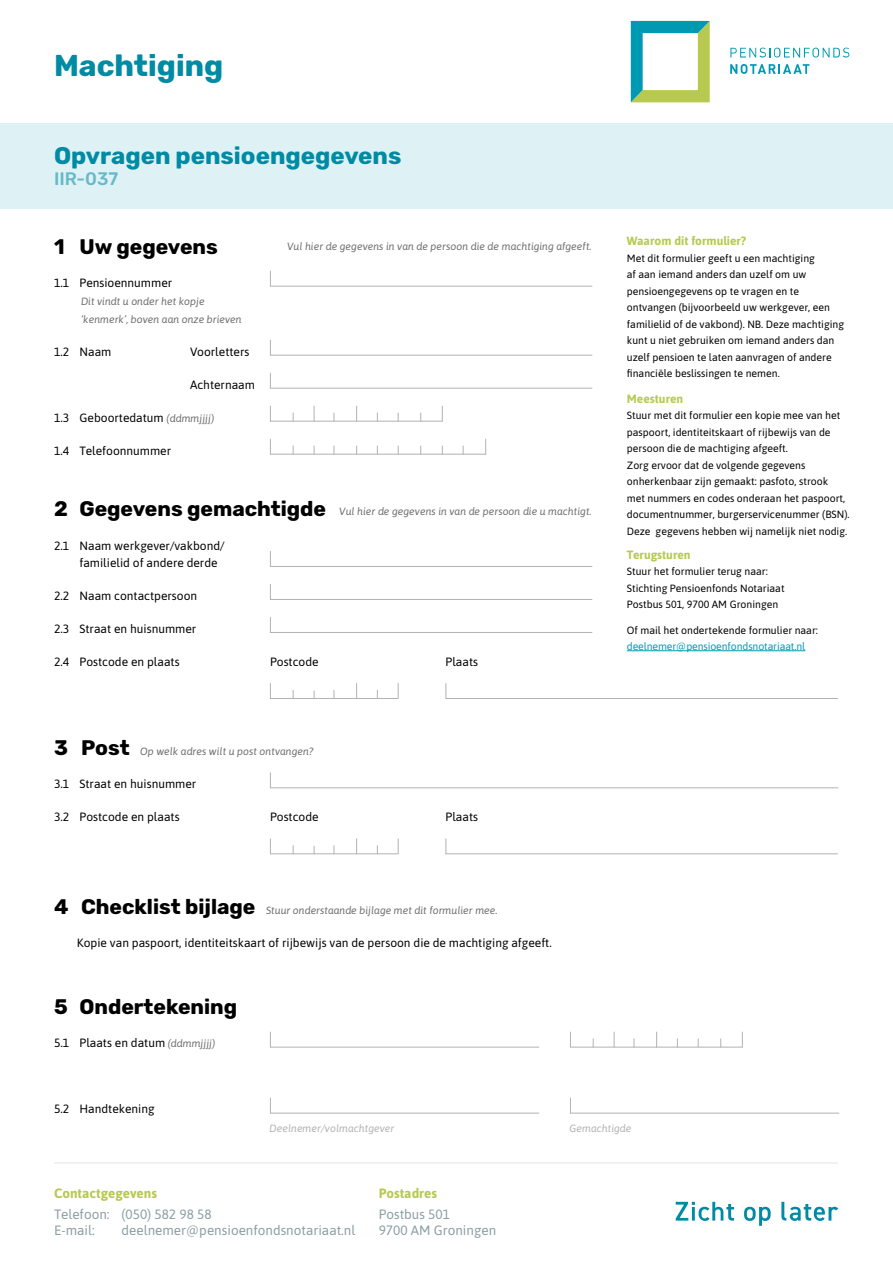
<style>
.page{position:relative;width:893px;height:1263px;background:#fff}
.page>*{position:absolute;margin:0;border:0;box-sizing:border-box;transform-origin:0 0}
.t1{font:700 30px "Rubik";color:#008ba4}
.t2{font:700 24px "Rubik";color:#008ba4}
.t3{font:700 21px "Rubik";color:#000}
.t4{font:500 18px "Rubik";color:#66b9c8}
.t5{font:13.5px/16.2px "Asap";color:#8c9ea3}
.t6{font:700 13.5px "Asap";color:#b7c951}
.t7{font:12px/16.5px "Asap";color:#000}
.t8{font:700 12px "Asap";color:#b7c951}
.t9{font:10.5px/16.5px "Asap";color:#000}
.t10{font:italic 10.5px/18px "Asap";color:#706f6f}
.t11{font:10.5px "Asap";letter-spacing:-.01em;color:#0099b4}
.t12{font:italic 10.5px "Asap";color:#b3b2b2}
.s1{font-style:italic;font-size:10.5px;color:#706f6f}
.s2{font-family:"Rubik";font-weight:700;font-style:normal;font-size:21px;color:#000}
</style>
<div class="page">
<hr style="left:54px;top:1162px;width:784px;height:2px;background:#f2f2f2">
<div style="left:0;top:123px;width:893px;height:86px;background:#def2f5"></div>
<svg style="left:730px;top:48px;width:119px;height:10px"></svg>
<svg style="left:730px;top:64px;width:79px;height:10px"></svg>
<svg style="left:631px;top:21px;width:79px;height:81px"></svg>
<svg style="left:676px;top:1202px;width:58px;height:19px"></svg>
<svg style="left:744px;top:1207px;width:27px;height:19px"></svg>
<svg style="left:781px;top:1202px;width:57px;height:19px"></svg>
<hr style="left:627px;top:650px;width:178px;height:1px;background:#0099b4">
<hr style="left:270px;top:566px;width:322px;height:1px;background:#b3b2b2">
<svg style="left:270px;top:551px;width:1px;height:15px"></svg>
<hr style="left:270px;top:599px;width:322px;height:1px;background:#b3b2b2">
<svg style="left:270px;top:584px;width:1px;height:15px"></svg>
<hr style="left:270px;top:632px;width:322px;height:1px;background:#b3b2b2">
<svg style="left:270px;top:617px;width:1px;height:15px"></svg>
<hr style="left:270px;top:698px;width:128px;height:1px;background:#b3b2b2">
<svg style="left:270px;top:683px;width:1px;height:15px"></svg>
<svg style="left:356px;top:683px;width:1px;height:15px"></svg>
<svg style="left:398px;top:683px;width:1px;height:16px"></svg>
<hr style="left:446px;top:698px;width:392px;height:1px;background:#b3b2b2">
<svg style="left:446px;top:683px;width:1px;height:15px"></svg>
<hr style="left:270px;top:787px;width:568px;height:1px;background:#b3b2b2">
<svg style="left:270px;top:772px;width:1px;height:15px"></svg>
<hr style="left:270px;top:853px;width:128px;height:1px;background:#b3b2b2">
<svg style="left:270px;top:838px;width:1px;height:15px"></svg>
<svg style="left:356px;top:838px;width:1px;height:15px"></svg>
<svg style="left:398px;top:838px;width:1px;height:16px"></svg>
<hr style="left:446px;top:853px;width:392px;height:1px;background:#b3b2b2">
<svg style="left:446px;top:838px;width:1px;height:16px"></svg>
<hr style="left:270px;top:1047px;width:269px;height:1px;background:#b3b2b2">
<svg style="left:270px;top:1032px;width:1px;height:15px"></svg>
<hr style="left:570px;top:1047px;width:173px;height:1px;background:#b3b2b2">
<svg style="left:570px;top:1032px;width:1px;height:15px"></svg>
<svg style="left:742px;top:1032px;width:1px;height:15px"></svg>
<svg style="left:656px;top:1032px;width:1px;height:15px"></svg>
<svg style="left:614px;top:1032px;width:1px;height:15px"></svg>
<hr style="left:270px;top:1113px;width:269px;height:1px;background:#b3b2b2">
<svg style="left:270px;top:1098px;width:1px;height:15px"></svg>
<hr style="left:570px;top:1113px;width:269px;height:1px;background:#b3b2b2">
<svg style="left:570px;top:1098px;width:1px;height:15px"></svg>
<hr style="left:270px;top:286px;width:322px;height:1px;background:#b3b2b2">
<svg style="left:270px;top:271px;width:1px;height:15px"></svg>
<hr style="left:270px;top:355px;width:322px;height:1px;background:#b3b2b2">
<svg style="left:270px;top:340px;width:1px;height:15px"></svg>
<hr style="left:270px;top:388px;width:322px;height:1px;background:#b3b2b2">
<svg style="left:270px;top:373px;width:1px;height:15px"></svg>
<hr style="left:270px;top:421px;width:173px;height:1px;background:#b3b2b2">
<svg style="left:270px;top:406px;width:1px;height:15px"></svg>
<svg style="left:442px;top:406px;width:1px;height:15px"></svg>
<svg style="left:356px;top:406px;width:1px;height:15px"></svg>
<svg style="left:314px;top:406px;width:1px;height:15px"></svg>
<hr style="left:270px;top:454px;width:216px;height:1px;background:#b3b2b2">
<svg style="left:270px;top:439px;width:1px;height:15px"></svg>
<svg style="left:485px;top:439px;width:1px;height:15px"></svg>
<h1 class="t1" style="left:54px;top:48px;width:171px">Machtiging</h1>
<h2 class="t2" style="left:54px;top:142px;width:349px">Opvragen pensioengegevens</h2>
<h3 class="t4" style="left:54px;top:168px;width:66px">IIR-037</h3>
<h3 class="t3" style="left:54px;top:234px;width:165px">1 Uw gegevens</h3>
<p class="t7" style="left:54px;top:273px;width:120px">1.1 Pensioennummer</p>
<p class="t10" style="left:81px;top:291px;width:162px">Dit vindt u onder het kopje ‘kenmerk’, boven aan onze brieven</p>
<p class="t7" style="left:54px;top:342px;width:59px">1.2 Naam</p>
<p class="t7" style="left:190px;top:342px;width:61px">Voorletters</p>
<p class="t7" style="left:190px;top:375px;width:66px">Achternaam</p>
<p class="t7" style="left:54px;top:408px;width:162px">1.3 Geboortedatum <span class="s1">(ddmmjjjj)</span></p>
<p class="t7" style="left:54px;top:441px;width:119px">1.4 Telefoonnummer</p>
<p class="t10" style="left:287px;top:237px;width:306px">Vul hier de gegevens in van de persoon die de machtiging afgeeft.</p>
<h3 class="t3" style="left:54px;top:496px;width:274px">2 Gegevens gemachtigde</h3>
<p class="t7" style="left:80px;top:537px;width:147px;text-indent:-26px">2.1 Naam werkgever/vakbond/ familielid of andere derde</p>
<p class="t7" style="left:54px;top:587px;width:145px">2.2 Naam contactpersoon</p>
<p class="t7" style="left:54px;top:620px;width:144px">2.3 Straat en huisnummer</p>
<p class="t7" style="left:54px;top:653px;width:127px">2.4 Postcode en plaats</p>
<p class="t7" style="left:270px;top:653px;width:50px">Postcode</p>
<p class="t7" style="left:446px;top:653px;width:34px">Plaats</p>
<p class="t10" style="left:339px;top:501px;width:254px">Vul hier de gegevens in van de persoon die u machtigt.</p>
<p class="t10" style="left:54px;top:742px;width:261px"><span class="s2">3 Post</span> Op welk adres wilt u post ontvangen?</p>
<p class="t7" style="left:54px;top:775px;width:144px">3.1 Straat en huisnummer</p>
<p class="t7" style="left:54px;top:808px;width:127px">3.2 Postcode en plaats</p>
<p class="t7" style="left:270px;top:808px;width:50px">Postcode</p>
<p class="t7" style="left:446px;top:808px;width:34px">Plaats</p>
<p class="t10" style="left:54px;top:900px;width:445px"><span class="s2">4 Checklist bijlage</span> Stuur onderstaande bijlage met dit formulier mee.</p>
<p class="t7" style="left:77px;top:933px;width:476px">Kopie van paspoort, identiteitskaart of rijbewijs van de persoon die de machtiging afgeeft.</p>
<h3 class="t3" style="left:54px;top:995px;width:185px">5 Ondertekening</h3>
<p class="t7" style="left:54px;top:1034px;width:163px">5.1 Plaats en datum <span class="s1">(ddmmjjjj)</span></p>
<p class="t7" style="left:54px;top:1100px;width:102px">5.2 Handtekening</p>
<p class="t8" style="left:627px;top:232px;width:121px">Waarom dit formulier?</p>
<p class="t9" style="left:627px;top:249px;width:219px">Met dit formulier geeft u een machtiging<br>af aan iemand anders dan uzelf om uw pensioengegevens op te vragen en te ontvangen (bijvoorbeeld uw werkgever, een familielid of de vakbond). NB. Deze machtiging kunt u niet gebruiken om iemand anders dan uzelf pensioen te laten aanvragen of andere financiële beslissingen te nemen.</p>
<p class="t8" style="left:627px;top:390px;width:58px">Meesturen</p>
<p class="t9" style="left:627px;top:407px;width:224px">Stuur met dit formulier een kopie mee van het paspoort, identiteitskaart of rijbewijs van de persoon die de machtiging afgeeft.<br>Zorg ervoor dat de volgende gegevens onherkenbaar zijn gemaakt: pasfoto, strook<br>met nummers en codes onderaan het paspoort, documentnummer, burgerservicenummer (BSN).<br>Deze gegevens hebben wij namelijk niet nodig.</p>
<p class="t8" style="left:627px;top:546px;width:65px">Terugsturen</p>
<p class="t9" style="left:627px;top:563px;width:159px">Stuur het formulier terug naar:<br>Stichting Pensioenfonds Notariaat<br>Postbus 501, 9700 AM Groningen</p>
<p class="t9" style="left:627px;top:621px;width:193px">Of mail het ondertekende formulier naar:</p>
<p class="t11" style="left:627px;top:639px;width:180px">deelnemer@pensioenfondsnotariaat.nl</p>
<p class="t12" style="left:269px;top:1122px;width:126px">Deelnemer/volmachtgever</p>
<p class="t12" style="left:569px;top:1122px;width:64px">Gemachtigde</p>
<p class="t6" style="left:54px;top:1184px;width:104px">Contactgegevens</p>
<p class="t5" style="left:54px;top:1205px;width:159px">Telefoon: (050) 582 98 58<br>E-mail:</p>
<p class="t5" style="left:122px;top:1221px;width:235px">deelnemer@pensioenfondsnotariaat.nl</p>
<p class="t6" style="left:379px;top:1184px;width:60px">Postadres</p>
<p class="t5" style="left:379px;top:1205px;width:119px">Postbus 501<br>9700 AM Groningen</p>
</div>
